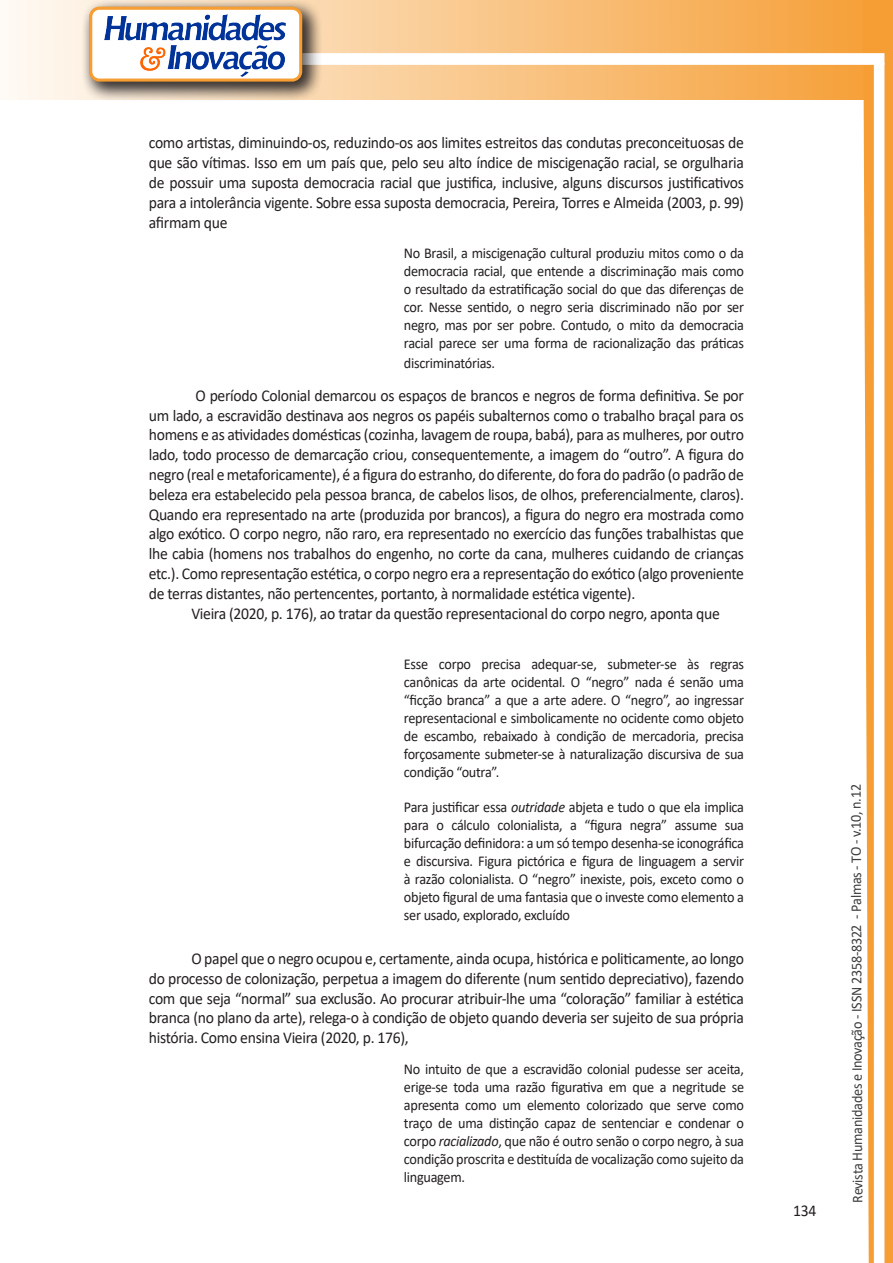
<style>
.page{position:relative;width:893px;height:1263px;background:#fff}
.page>*{position:absolute;margin:0;border:0;box-sizing:border-box;transform-origin:0 0}
.texto{font:16.5px/19.8px "Calibri";letter-spacing:-.02em;color:#231f20;text-align:justify;scale:.95 1}
.citacao{font:15px/18px "Calibri";letter-spacing:-.02em;color:#231f20;text-align:justify;scale:.95 1}
.t1{font:15px "Calibri";letter-spacing:-.025em;color:#3e3e3f;scale:.95 1}
.s1{font-style:italic}
</style>
<div class="page">
<svg style="left:5px;top:0;width:858px;height:100px;background:#f9c484"></svg>
<div style="left:302px;top:53px;width:582px;height:12px;background:#fff;border:2px solid #fff"></div>
<svg style="left:863px;top:0;width:30px;height:1263px"></svg>
<div style="left:81px;top:0;width:241px;height:102px;background:#231f20;opacity:.75"></div>
<div style="left:91px;top:8px;width:210px;height:72px;background:#fff;border-radius:9px"></div>
<img style="left:104px;top:14px;width:181px;height:62px">
<div style="left:89px;top:7px;width:213px;height:75px;border:3px solid #f69e34;border-radius:9px"></div>
<p class="texto" style="left:149px;top:133px;width:628px">como artistas, diminuindo-os, reduzindo-os aos limites estreitos das condutas preconceituosas de que são vítimas. Isso em um país que, pelo seu alto índice de miscigenação racial, se orgulharia de possuir uma suposta democracia racial que justifica, inclusive, alguns discursos justificativos para a intolerância vigente. Sobre essa suposta democracia, Pereira, Torres e Almeida (2003, p. 99) afirmam que</p>
<p class="citacao" style="left:404px;top:244px;width:360px">No Brasil, a miscigenação cultural produziu mitos como o da democracia racial, que entende a discriminação mais como o resultado da estratificação social do que das diferenças de cor. Nesse sentido, o negro seria discriminado não por ser negro, mas por ser pobre. Contudo, o mito da democracia racial parece ser uma forma de racionalização das práticas</p>
<p class="citacao" style="left:404px;top:354px;width:98px">discriminatórias.</p>
<p class="texto" style="left:149px;top:385px;width:628px;text-indent:47px">O período Colonial demarcou os espaços de brancos e negros de forma definitiva. Se por um lado, a escravidão destinava aos negros os papéis subalternos como o trabalho braçal para os homens e as atividades domésticas (cozinha, lavagem de roupa, babá), para as mulheres, por outro lado, todo processo de demarcação criou, consequentemente, a imagem do “outro”. A figura do negro (real e metaforicamente), é a figura do estranho, do diferente, do fora do padrão (o padrão de beleza era estabelecido pela pessoa branca, de cabelos lisos, de olhos, preferencialmente, claros).<br>Quando era representado na arte (produzida por brancos), a figura do negro era mostrada como algo exótico. O corpo negro, não raro, era representado no exercício das funções trabalhistas que lhe cabia (homens nos trabalhos do engenho, no corte da cana, mulheres cuidando de crianças etc.). Como representação estética, o corpo negro era a representação do exótico (algo proveniente de terras distantes, não pertencentes, portanto, à normalidade estética vigente).</p>
<p class="texto" style="left:191px;top:603px;width:558px">Vieira (2020, p. 176), ao tratar da questão representacional do corpo negro, aponta que</p>
<p class="citacao" style="left:404px;top:655px;width:360px">Esse corpo precisa adequar-se, submeter-se às regras canônicas da arte ocidental. O “negro” nada é senão uma “ficção branca” a que a arte adere. O “negro”, ao ingressar representacional e simbolicamente no ocidente como objeto de escambo, rebaixado à condição de mercadoria, precisa forçosamente submeter-se à naturalização discursiva de sua condição “outra”.</p>
<p class="citacao" style="left:404px;top:798px;width:359px">Para justificar essa <span class="s1">outridade</span> abjeta e tudo o que ela implica para o cálculo colonialista, a “figura negra” assume sua bifurcação definidora: a um só tempo desenha-se iconográfica e discursiva. Figura pictórica e figura de linguagem a servir à razão colonialista. O “negro” inexiste, pois, exceto como o objeto figural de uma fantasia que o investe como elemento a ser usado, explorado, excluído</p>
<p class="texto" style="left:149px;top:948px;width:628px;text-indent:43px">O papel que o negro ocupou e, certamente, ainda ocupa, histórica e politicamente, ao longo do processo de colonização, perpetua a imagem do diferente (num sentido depreciativo), fazendo com que seja “normal” sua exclusão. Ao procurar atribuir-lhe uma “coloração” familiar à estética branca (no plano da arte), relega-o à condição de objeto quando deveria ser sujeito de sua própria história. Como ensina Vieira (2020, p. 176),</p>
<p class="citacao" style="left:404px;top:1060px;width:360px">No intuito de que a escravidão colonial pudesse ser aceita, erige-se toda uma razão figurativa em que a negritude se apresenta como um elemento colorizado que serve como traço de uma distinção capaz de sentenciar e condenar o corpo <span class="s1">racializado</span>, que não é outro senão o corpo negro, à sua condição proscrita e destituída de vocalização como sujeito da linguagem.</p>
<p class="texto" style="left:793px;top:1200px;width:26px">134</p>
<p class="t1" style="left:846px;top:1203px;width:442px;rotate:-90deg">Revista Humanidades e Inovação - ISSN 2358-8322 - Palmas - TO - v.10, n.12</p>
</div>
